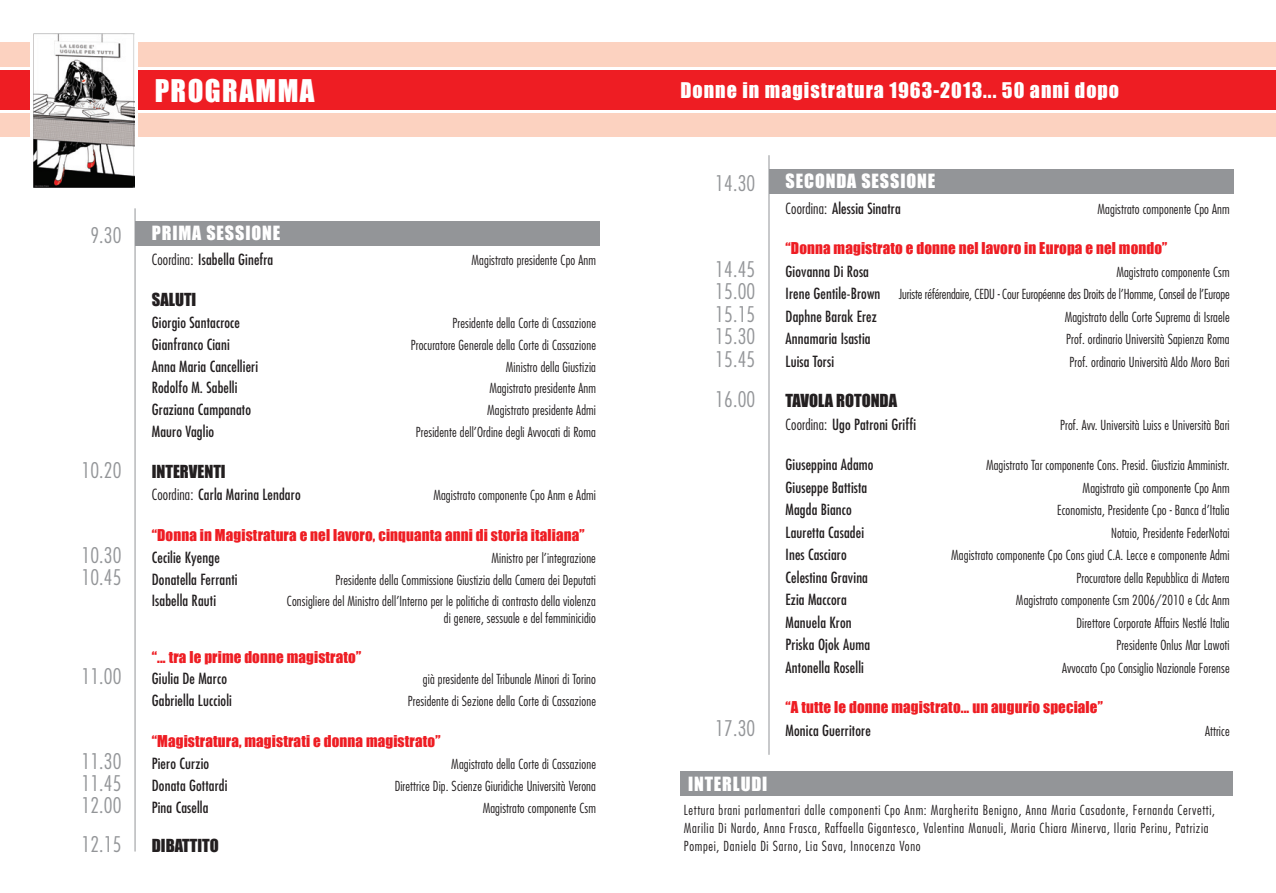
<style>
.page{position:relative;width:1276px;height:893px;background:#fff}
.page>*{position:absolute;margin:0;border:0;box-sizing:border-box;transform-origin:0 0}
.t1{font:28.95px "Impact";letter-spacing:.05em;color:#fff}
.t2{font:300 condensed 21px "Futura Std";letter-spacing:.01em;color:#939598}
.t3{font:19.95px "Impact";letter-spacing:.05em;color:#fff}
.t4{font:18px "Impact";letter-spacing:.05em;color:#fff}
.t5{font:16.5px "Impact";color:#231f20}
.t6{font:condensed 15px "Futura Std";letter-spacing:.01em;color:#231f20}
.t7{font:15px "Impact";letter-spacing:.01em;color:#ee1d23}
.t8{font:300 condensed 13.5px/16.5px "Futura Std";letter-spacing:.01em;color:#231f20;text-align:right}
.t9{font:300 condensed 13.5px/18px "Futura Std";letter-spacing:.05em;color:#231f20}
.t10{font:300 condensed 13.5px "Futura Std";letter-spacing:-.01em;color:#231f20}
.s1{font-weight:300}
.s2{font-weight:400;font-size:15px}
</style>
<div class="page">
<div style="left:0;top:42px;width:1276px;height:95px;background:#fcd2c0"></div>
<div style="left:0;top:67px;width:1276px;height:46px;background:#fff"></div>
<div style="left:0;top:70px;width:1276px;height:40px;background:#ee1d23"></div>
<svg style="left:30px;top:30px;width:108px;height:161px"></svg>
<svg style="left:34px;top:34px;width:100px;height:153px"></svg>
<div style="left:680px;top:771px;width:553px;height:25px;background:#939598"></div>
<hr style="left:135px;top:208px;width:1px;height:643px;background:#939598">
<hr style="left:768px;top:155px;width:1px;height:600px;background:#939598">
<div style="left:135px;top:221px;width:465px;height:25px;background:#939598"></div>
<div style="left:769px;top:169px;width:464px;height:25px;background:#939598"></div>
<h1 class="t1" style="left:155px;top:68px;width:161px">PROGRAMMA</h1>
<h3 class="t3" style="left:680px;top:74px;width:440px">Donne in magistratura 1963-2013... 50 anni dopo</h3>
<h2 class="t2" style="left:90px;top:223px;width:33px">9.30</h2>
<h3 class="t4" style="left:152px;top:219px;width:130px">PRIMA SESSIONE</h3>
<p class="t6" style="left:152px;top:251px;width:123px"><span class="s1">Coordina:</span> Isabella Ginefra</p>
<p class="t8" style="left:471px;top:252px;width:126px">Magistrato presidente Cpo Anm</p>
<p class="t5" style="left:152px;top:287px;width:46px">SALUTI</p>
<p class="t6" style="left:152px;top:314px;width:90px">Giorgio Santacroce</p>
<p class="t8" style="left:452px;top:315px;width:145px">Presidente della Corte di Cassazione</p>
<p class="t6" style="left:152px;top:335px;width:79px">Gianfranco Ciani</p>
<p class="t8" style="left:411px;top:337px;width:187px">Procuratore Generale della Corte di Cassazione</p>
<p class="t6" style="left:152px;top:357px;width:108px">Anna Maria Cancellieri</p>
<p class="t8" style="left:506px;top:358px;width:92px">Ministro della Giustizia</p>
<p class="t6" style="left:152px;top:379px;width:87px">Rodolfo M. Sabelli</p>
<p class="t8" style="left:489px;top:380px;width:108px">Magistrato presidente Anm</p>
<p class="t6" style="left:152px;top:401px;width:101px">Graziana Campanato</p>
<p class="t8" style="left:487px;top:402px;width:110px">Magistrato presidente Admi</p>
<p class="t6" style="left:152px;top:422px;width:64px">Mauro Vaglio</p>
<p class="t8" style="left:416px;top:424px;width:182px">Presidente dell’Ordine degli Avvocati di Roma</p>
<h2 class="t2" style="left:81px;top:458px;width:42px">10.20</h2>
<p class="t5" style="left:152px;top:459px;width:75px">INTERVENTI</p>
<p class="t6" style="left:152px;top:485px;width:150px"><span class="s1">Coordina:</span> Carla Marina Lendaro</p>
<p class="t8" style="left:433px;top:487px;width:164px">Magistrato componente Cpo Anm e Admi</p>
<p class="t7" style="left:152px;top:524px;width:434px">“Donna in Magistratura e nel lavoro, cinquanta anni di storia italiana”</p>
<h2 class="t2" style="left:81px;top:543px;width:42px">10.30</h2>
<p class="t6" style="left:152px;top:548px;width:69px">Cecilie Kyenge</p>
<p class="t8" style="left:491px;top:550px;width:106px">Ministro per l’integrazione</p>
<h2 class="t2" style="left:81px;top:564px;width:42px">10.45</h2>
<p class="t6" style="left:152px;top:570px;width:87px">Donatella Ferranti</p>
<p class="t8" style="left:336px;top:571px;width:262px">Presidente della Commissione Giustizia della Camera dei Deputati</p>
<p class="t6" style="left:152px;top:592px;width:66px">Isabella Rauti</p>
<p class="t8" style="left:287px;top:593px;width:310px">Consigliere del Ministro dell’Interno per le politiche di contrasto della violenza di genere, sessuale e del femminicidio</p>
<p class="t7" style="left:152px;top:645px;width:211px">“... tra le prime donne magistrato”</p>
<h2 class="t2" style="left:81px;top:664px;width:42px">11.00</h2>
<p class="t6" style="left:152px;top:670px;width:77px">Giulia De Marco</p>
<p class="t8" style="left:423px;top:671px;width:174px">già presidente del Tribunale Minori di Torino</p>
<p class="t6" style="left:152px;top:692px;width:82px">Gabriella Luccioli</p>
<p class="t8" style="left:408px;top:693px;width:189px">Presidente di Sezione della Corte di Cassazione</p>
<p class="t7" style="left:152px;top:730px;width:290px">“Magistratura, magistrati e donna magistrato”</p>
<h2 class="t2" style="left:81px;top:749px;width:42px">11.30</h2>
<p class="t6" style="left:152px;top:755px;width:59px">Piero Curzio</p>
<p class="t8" style="left:451px;top:756px;width:146px">Magistrato della Corte di Cassazione</p>
<h2 class="t2" style="left:81px;top:771px;width:42px">11.45</h2>
<p class="t6" style="left:152px;top:776px;width:77px">Donata Gottardi</p>
<p class="t8" style="left:395px;top:778px;width:203px">Direttrice Dip. Scienze Giuridiche Università Verona</p>
<h2 class="t2" style="left:81px;top:792px;width:42px">12.00</h2>
<p class="t6" style="left:152px;top:798px;width:58px">Pina Casella</p>
<p class="t8" style="left:483px;top:799px;width:115px">Magistrato componente Csm</p>
<h2 class="t2" style="left:81px;top:832px;width:42px">12.15</h2>
<p class="t5" style="left:152px;top:833px;width:69px">DIBATTITO</p>
<h2 class="t2" style="left:715px;top:171px;width:42px">14.30</h2>
<h3 class="t4" style="left:785px;top:167px;width:151px">SECONDA SESSIONE</h3>
<p class="t6" style="left:785px;top:199px;width:117px"><span class="s1">Coordina:</span> Alessia Sinatra</p>
<p class="t8" style="left:1097px;top:201px;width:134px">Magistrato componente Cpo Anm</p>
<p class="t7" style="left:785px;top:237px;width:383px">“Donna magistrato e donne nel lavoro in Europa e nel mondo”</p>
<h2 class="t2" style="left:715px;top:257px;width:42px">14.45</h2>
<p class="t6" style="left:785px;top:262px;width:85px">Giovanna Di Rosa</p>
<p class="t8" style="left:1116px;top:264px;width:115px">Magistrato componente Csm</p>
<h2 class="t2" style="left:715px;top:279px;width:42px">15.00</h2>
<p class="t10" style="left:785px;top:286px;width:446px"><span class="s2">Irene Gentile-Brown</span> Juriste référendaire, CEDU - Cour Européenne des Droits de l’Homme, Conseil de l’Europe</p>
<h2 class="t2" style="left:715px;top:302px;width:42px">15.15</h2>
<p class="t6" style="left:785px;top:307px;width:93px">Daphne Barak Erez</p>
<p class="t8" style="left:1064px;top:309px;width:166px">Magistrato della Corte Suprema di Israele</p>
<h2 class="t2" style="left:715px;top:324px;width:42px">15.30</h2>
<p class="t6" style="left:785px;top:330px;width:87px">Annamaria Isastia</p>
<p class="t8" style="left:1066px;top:331px;width:165px">Prof. ordinario Università Sapienza Roma</p>
<h2 class="t2" style="left:715px;top:347px;width:42px">15.45</h2>
<p class="t6" style="left:785px;top:352px;width:50px">Luisa Torsi</p>
<p class="t8" style="left:1069px;top:354px;width:162px">Prof. ordinario Università Aldo Moro Bari</p>
<h2 class="t2" style="left:715px;top:387px;width:42px">16.00</h2>
<p class="t5" style="left:785px;top:388px;width:113px">TAVOLA ROTONDA</p>
<p class="t6" style="left:785px;top:415px;width:132px"><span class="s1">Coordina:</span> Ugo Patroni Griffi</p>
<p class="t8" style="left:1060px;top:417px;width:171px">Prof. Avv. Università Luiss e Università Bari</p>
<p class="t6" style="left:785px;top:456px;width:90px">Giuseppina Adamo</p>
<p class="t8" style="left:986px;top:457px;width:245px">Magistrato Tar componente Cons. Presid. Giustizia Amministr.</p>
<p class="t6" style="left:785px;top:478px;width:83px">Giuseppe Battista</p>
<p class="t8" style="left:1082px;top:480px;width:149px">Magistrato già componente Cpo Anm</p>
<p class="t6" style="left:785px;top:501px;width:68px">Magda Bianco</p>
<p class="t8" style="left:1057px;top:502px;width:174px">Economista, Presidente Cpo - Banca d’Italia</p>
<p class="t6" style="left:785px;top:523px;width:80px">Lauretta Casadei</p>
<p class="t8" style="left:1111px;top:525px;width:120px">Notaio, Presidente FederNotai</p>
<p class="t6" style="left:785px;top:546px;width:63px">Ines Casciaro</p>
<p class="t8" style="left:951px;top:547px;width:280px">Magistrato componente Cpo Cons giud C.A. Lecce e componente Admi</p>
<p class="t6" style="left:785px;top:568px;width:84px">Celestina Gravina</p>
<p class="t8" style="left:1076px;top:570px;width:155px">Procuratore della Repubblica di Matera</p>
<p class="t6" style="left:785px;top:591px;width:63px">Ezia Maccora</p>
<p class="t8" style="left:1016px;top:592px;width:215px">Magistrato componente Csm 2006/2010 e Cdc Anm</p>
<p class="t6" style="left:785px;top:613px;width:68px">Manuela Kron</p>
<p class="t8" style="left:1076px;top:615px;width:155px">Direttore Corporate Affairs Nestlé Italia</p>
<p class="t6" style="left:785px;top:636px;width:86px">Priska Ojok Auma</p>
<p class="t8" style="left:1116px;top:637px;width:115px">Presidente Onlus Mar Lawoti</p>
<p class="t6" style="left:785px;top:658px;width:80px">Antonella Roselli</p>
<p class="t8" style="left:1062px;top:660px;width:169px">Avvocato Cpo Consiglio Nazionale Forense</p>
<p class="t7" style="left:785px;top:696px;width:319px">“A tutte le donne magistrato... un augurio speciale”</p>
<h2 class="t2" style="left:715px;top:716px;width:42px">17.30</h2>
<p class="t6" style="left:785px;top:721px;width:87px">Monica Guerritore</p>
<p class="t8" style="left:1205px;top:723px;width:26px">Attrice</p>
<h3 class="t4" style="left:688px;top:770px;width:81px">INTERLUDI</h3>
<p class="t9" style="left:684px;top:801px;width:532px">Lettura brani parlamentari dalle componenti Cpo Anm: Margherita Benigno, Anna Maria Casadonte, Fernanda Cervetti,<br>Marilia Di Nardo, Anna Frasca, Raffaella Gigantesco, Valentina Manuali, Maria Chiara Minerva, Ilaria Perinu, Patrizia<br>Pompei, Daniela Di Sarno, Lia Sava, Innocenza Vono</p>
</div>
